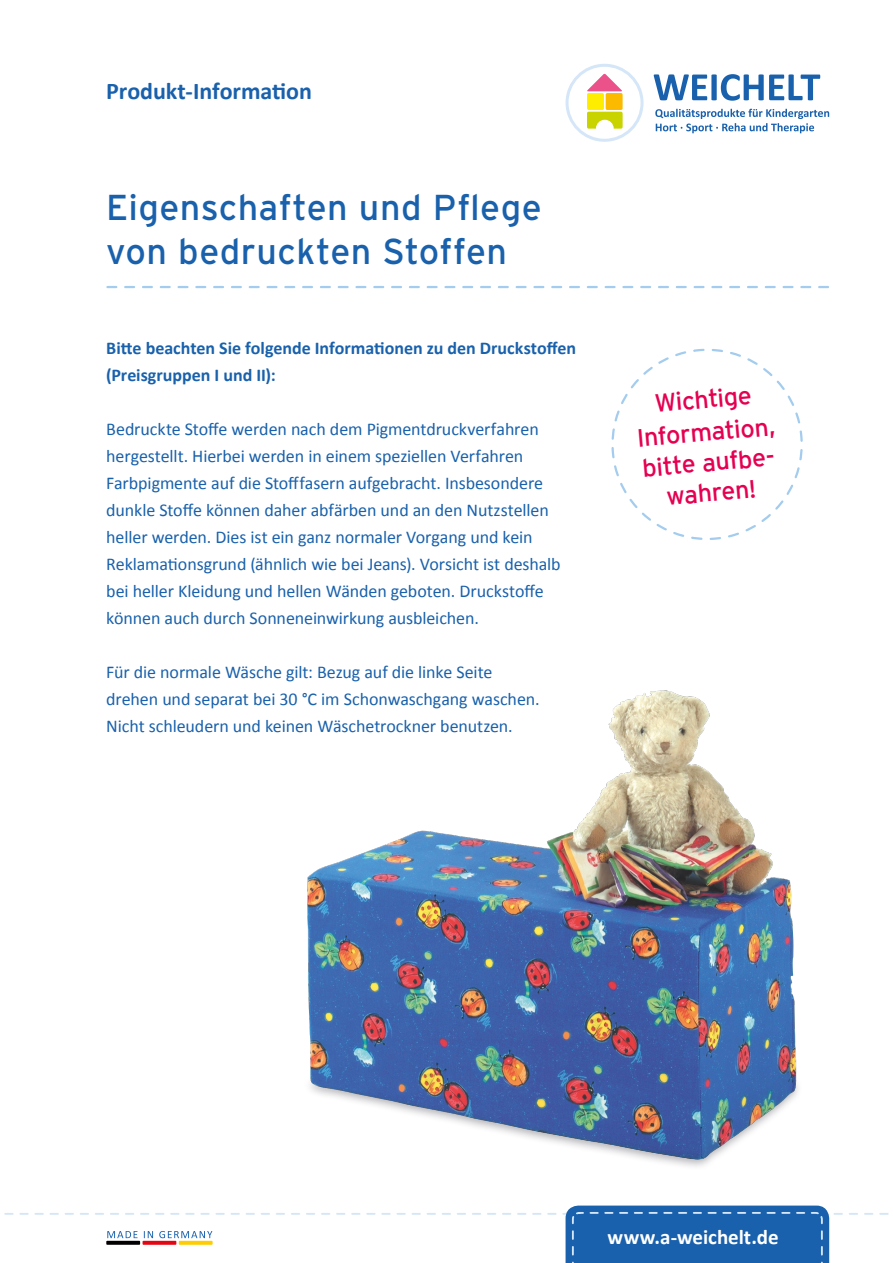
<style>
.page{position:relative;width:893px;height:1263px;background:#fff}
.page>*{position:absolute;margin:0;border:0;box-sizing:border-box;transform-origin:0 0}
.t1{font:36px/43.2px "Interstate";letter-spacing:.01em;color:#1961ac}
.WET_3_Produktspezifi{font:25.2px/30.3px "Interstate";color:#e50051;text-align:center}
.t2{font:700 24px "Calibri";letter-spacing:-.005em;color:#1961ac}
.t3{font:700 21px "Calibri";letter-spacing:-.005em;color:#fff}
.t4{font:18px/27px "Calibri";letter-spacing:-.005em;color:#1961ac}
.t5{font:700 18px/27px "Calibri";color:#1961ac}
</style>
<div class="page">
<svg style="left:5px;top:1205px;width:883px;height:58px"></svg>
<svg style="left:654px;top:74px;width:166px;height:27px"></svg>
<svg style="left:566px;top:64px;width:77px;height:78px"></svg>
<svg style="left:655px;top:109px;width:174px;height:24px"></svg>
<svg style="left:107px;top:286px;width:721px;height:2px"></svg>
<img style="left:307px;top:690px;width:491px;height:477px">
<svg style="left:611px;top:348px;width:192px;height:192px"></svg>
<h3 class="t2" style="left:106px;top:76px;width:207px">Produkt-Information</h3>
<p class="t1" style="left:106px;top:186px;width:437px">Eigenschaften und Pflege von bedruckten Stoffen</p>
<p class="t5" style="left:106px;top:333px;width:471px">Bitte beachten Sie folgende Informationen zu den Druckstoffen (Preisgruppen I und II):</p>
<p class="t4" style="left:106px;top:414px;width:456px">Bedruckte Stoffe werden nach dem Pigmentdruckverfahren hergestellt. Hierbei werden in einem speziellen Verfahren Farbpigmente auf die Stofffasern aufgebracht. Insbesondere dunkle Stoffe können daher abfärben und an den Nutzstellen heller werden. Dies ist ein ganz normaler Vorgang und kein Reklamationsgrund (ähnlich wie bei Jeans). Vorsicht ist deshalb bei heller Kleidung und hellen Wänden geboten. Druckstoffe können auch durch Sonneneinwirkung ausbleichen.</p>
<p class="t4" style="left:106px;top:657px;width:435px">Für die normale Wäsche gilt: Bezug auf die linke Seite drehen und separat bei 30 °C im Schonwaschgang waschen.<br>Nicht schleudern und keinen Wäschetrockner benutzen.</p>
<p class="WET_3_Produktspezifi" style="left:653px;top:388px;width:99px;rotate:-5deg">Wichtige</p>
<p class="WET_3_Produktspezifi" style="left:636px;top:423px;width:141px;rotate:-5deg">Information, bitte aufbe&shy;wahren!</p>
<p class="t3" style="left:608px;top:1223px;width:172px">www.a-weichelt.de</p>
</div>
